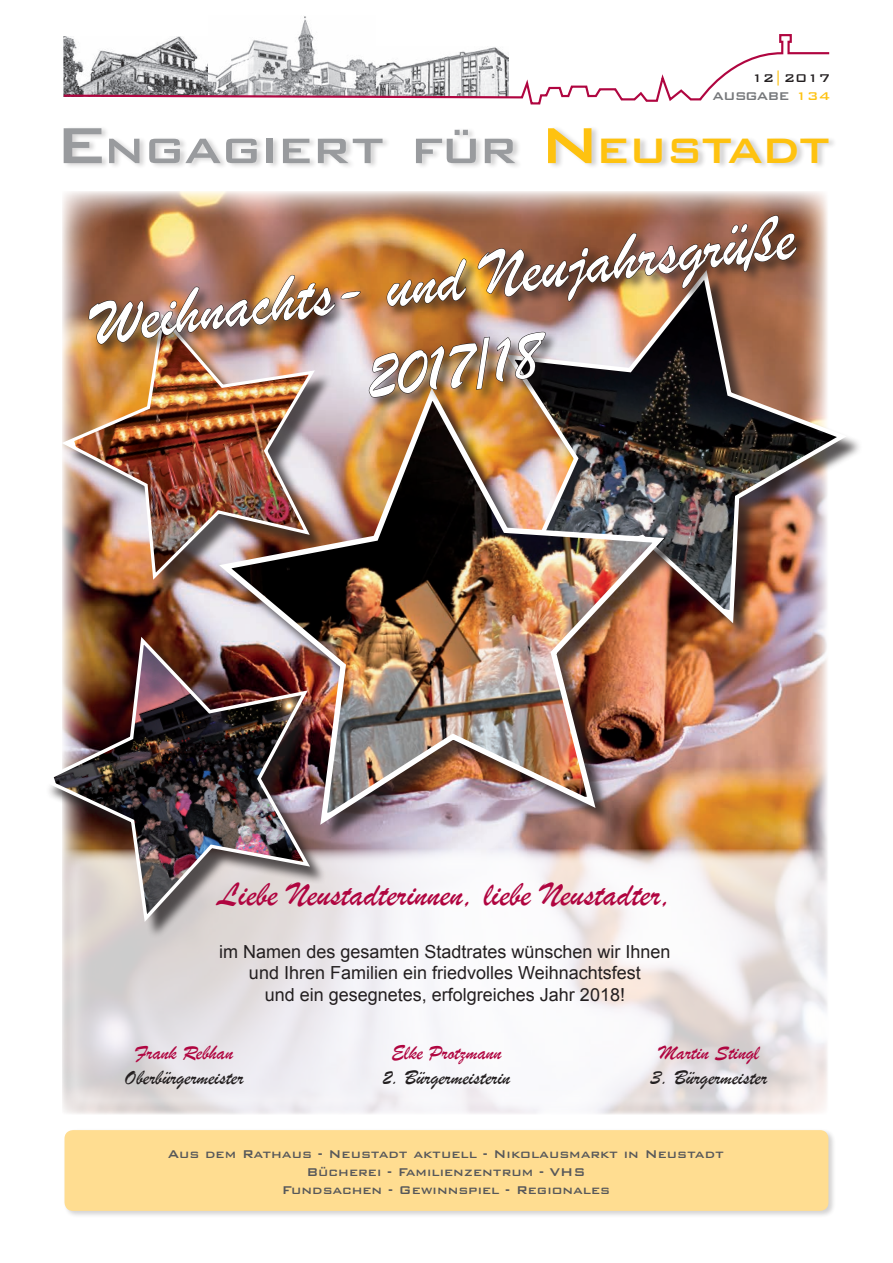
<style>
.page{position:relative;width:893px;height:1263px;background:#fff}
.page>*{position:absolute;margin:0;border:0;box-sizing:border-box;transform-origin:0 0}
.Grundtext{font:67.5px "Brush Script";color:#fff}
.t1{font:500 47.25px "Bank Gothic BT";letter-spacing:-.055em;color:#999b9e;scale:1.06 1}
.Grundtext-2{font:34.5px "Brush Script";color:#b00540}
.Grundtext-3{font:21px "Brush Script";color:#231f20}
.Grundtext-4{font:21px "Brush Script";color:#b00540}
.Grundtext-5{font:18px/21.6px "Arial";color:#231f20;text-align:center}
.Inhaltsverzeichnis{font:500 15px "Bank Gothic BT";color:#57585a}
.t2{font:500 15px "Bank Gothic BT";color:#231f20}
.t3{font:500 15px "Bank Gothic BT";color:#76787b}
.t4{font:500 15px "Bank Gothic BT";color:#fec210}
.s1{color:#fec210}
.s2{color:#76787b}
.s3{font-size:67.5px}
.s4{font-size:67.5px;color:#fec210}
</style>
<div class="page">
<div style="left:63px;top:126px;width:774px;height:43px;background:#231f20;opacity:.2"></div>
<img style="left:301px;top:16px;width:10px;height:17px">
<div style="left:63px;top:1128px;width:773px;height:90px;background:#231f20;opacity:.2"></div>
<div style="left:65px;top:1130px;width:763px;height:81px;background:#ffdd91;border-radius:9px"></div>
<svg style="left:63px;top:33px;width:767px;height:72px"></svg>
<img style="left:62px;top:191px;width:766px;height:876px">
<svg style="left:62px;top:849px;width:765px;height:265px"></svg>
<div style="left:65px;top:317px;width:267px;height:280px;background:#231f20;opacity:.75"></div>
<img style="left:62px;top:313px;width:151px;height:270px">
<div style="left:44px;top:641px;width:283px;height:298px;background:#231f20;opacity:.75"></div>
<img style="left:44px;top:636px;width:269px;height:290px">
<div style="left:510px;top:274px;width:354px;height:367px;background:#231f20;opacity:.75"></div>
<img style="left:682px;top:269px;width:170px;height:359px">
<div style="left:223px;top:392px;width:459px;height:450px;background:#231f20;opacity:.75"></div>
<img style="left:213px;top:411px;width:457px;height:419px">
<div style="left:87px;top:214px;width:723px;height:197px;background:#231f20;opacity:.75"></div>
<img style="left:88px;top:275px;width:273px;height:71px">
<svg style="left:386px;top:258px;width:80px;height:49px;background:#97622c"></svg>
<svg style="left:478px;top:215px;width:319px;height:86px;background:#895a41"></svg>
<img style="left:369px;top:337px;width:121px;height:61px">
<svg style="left:496px;top:332px;width:50px;height:55px;background:#857974"></svg>
<p class="t2" style="left:751px;top:69px;width:80px">12<span class="s1">|</span>2017</p>
<p class="t3" style="left:712px;top:87px;width:12px">AUSGA</p>
<p class="t4" style="left:768px;top:87px;width:64px"><span class="s2">BE</span> 134</p>
<p class="t1" style="left:54px;top:125px;width:733px"><span class="s3">E</span>ngagiert für <span class="s4">N</span> <span class="s1">eustadt</span></p>
<p class="Grundtext" style="left:87px;top:282px;width:709px;rotate:-7deg">Weihnachts- und Neujahrsgrüße</p>
<p class="Grundtext" style="left:362px;top:336px;width:176px;rotate:-7deg">2017/18</p>
<p class="Grundtext-2" style="left:218px;top:874px;width:455px">Liebe Neustadterinnen, liebe Neustadter,</p>
<p class="Grundtext-5" style="left:219px;top:941px;width:453px">im Namen des gesamten Stadtrates wünschen wir Ihnen und Ihren Familien ein friedvolles Weihnachtsfest<br>und ein gesegnetes, erfolgreiches Jahr 2018!</p>
<p class="Grundtext-4" style="left:135px;top:1040px;width:99px">Frank Rebhan</p>
<p class="Grundtext-3" style="left:124px;top:1064px;width:121px">Oberbürgermeister</p>
<p class="Grundtext-4" style="left:391px;top:1040px;width:112px">Elke Protzmann</p>
<p class="Grundtext-3" style="left:383px;top:1064px;width:129px">2. Bürgermeisterin</p>
<p class="Grundtext-4" style="left:659px;top:1040px;width:101px">Martin Stingl</p>
<p class="Grundtext-3" style="left:651px;top:1064px;width:118px">3. Bürgermeister</p>
<p class="Inhaltsverzeichnis" style="left:168px;top:1146px;width:557px">Aus dem Rathaus - Neustadt aktuell - Nikolausmarkt in Neustadt</p>
<p class="Inhaltsverzeichnis" style="left:306px;top:1164px;width:281px">Bücherei - Familienzentrum - VHS</p>
<p class="Inhaltsverzeichnis" style="left:282px;top:1182px;width:330px">Fundsachen - Gewinnspiel - Regionales</p>
</div>
